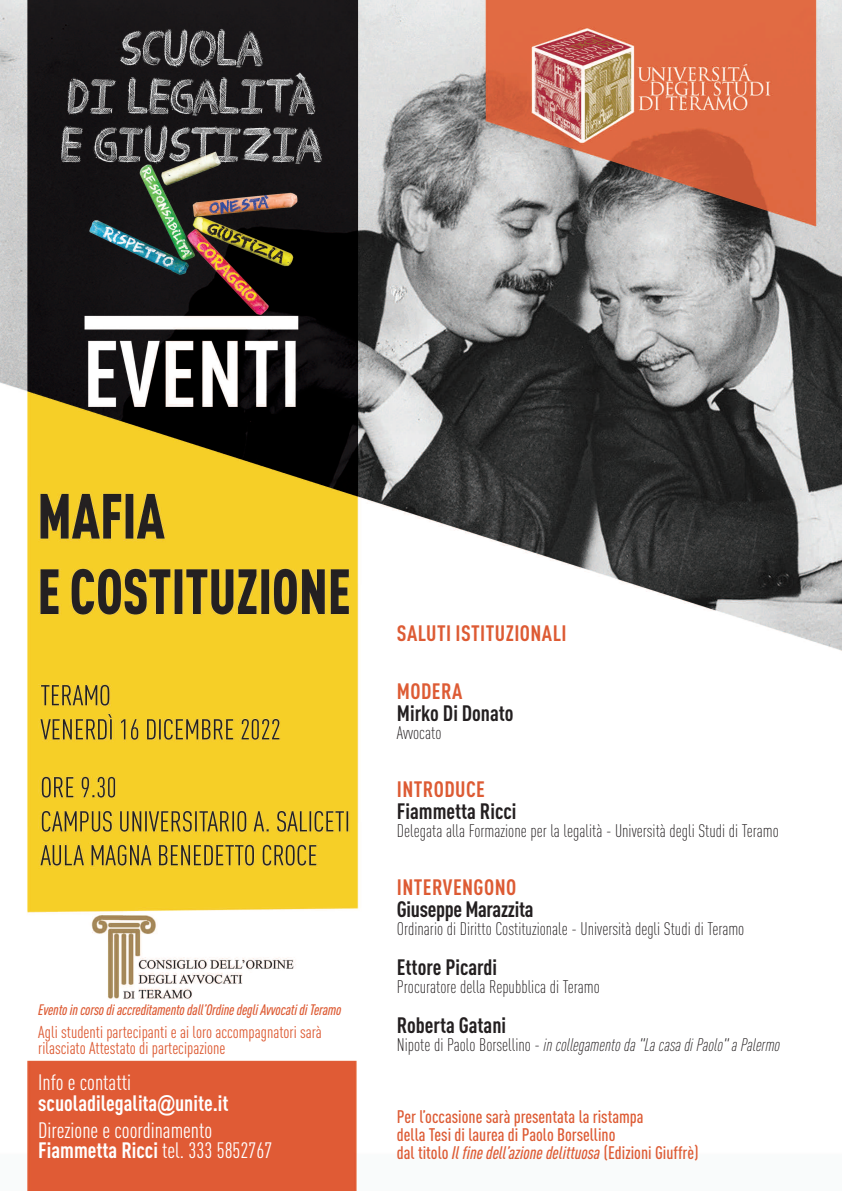
<style>
.page{position:relative;width:842px;height:1191px;background:#fff}
.page>*{position:absolute;margin:0;border:0;box-sizing:border-box;transform-origin:0 0}
.t1{font:700 condensed 22px "DIN Pro";color:#231f20}
.t2{font:condensed 22px/20.6px "DIN Pro";color:#fff}
.t3{font:700 condensed 22px "DIN Pro";letter-spacing:.02em;color:#dd5b34}
.t4{font:700 condensed 22px/20.6px "DIN Pro";color:#fff}
.t5{font:300 condensed 18px "DIN Pro";color:#231f20}
.t6{font:500 condensed 18px/18px "DIN Pro";color:#dd5b34}
.t7{font:italic 300 condensed 18px "DIN Pro";color:#231f20}
.t8{font:condensed 17px/16px "DIN Pro";color:#dd5b34}
.t9{font:italic 500 condensed 15px "DIN Pro";letter-spacing:-.01em;color:#dd5b34}
.s1{font-weight:400}
.s2{font-family:"Arial Narrow";font-stretch:normal}
.s3{font-weight:700}
.s4{font-style:normal}
.s5{font-style:italic}
</style>
<div class="page">
<img style="left:0;top:0;width:842px;height:1191px">
<p class="t9" style="left:38px;top:1003px;width:305px">Evento in corso di accreditamento dall’Ordine degli Avvocati di Teramo</p>
<p class="t8" style="left:38px;top:1025px;width:285px">Agli studenti partecipanti e ai loro accompagnatori sarà rilasciato Attestato di partecipazione</p>
<p class="t4" style="left:38px;top:1074px;width:192px"><span class="s1">Info e contatti </span>scuoladilegalita<span class="s2">@</span>unite.it</p>
<p class="t2" style="left:38px;top:1121px;width:236px">Direzione e coordinamento<br><span class="s3">Fiammetta Ricci</span> tel. 333 5852767</p>
<p class="t3" style="left:397px;top:625px;width:171px">SALUTI ISTITUZIONALI</p>
<p class="t3" style="left:397px;top:683px;width:67px">MODERA</p>
<p class="t1" style="left:397px;top:705px;width:118px">Mirko Di Donato</p>
<p class="t5" style="left:397px;top:726px;width:46px">Avvocato</p>
<p class="t3" style="left:397px;top:781px;width:90px">INTRODUCE</p>
<p class="t1" style="left:397px;top:803px;width:121px">Fiammetta Ricci</p>
<p class="t5" style="left:397px;top:824px;width:383px">Delegata alla Formazione per la legalità - Università degli Studi di Teramo</p>
<p class="t3" style="left:397px;top:879px;width:121px">INTERVENGONO</p>
<p class="t1" style="left:397px;top:901px;width:138px">Giuseppe Marazzita</p>
<p class="t5" style="left:397px;top:922px;width:349px">Ordinario di Diritto Costituzionale - Università degli Studi di Teramo</p>
<p class="t1" style="left:397px;top:959px;width:102px">Ettore Picardi</p>
<p class="t5" style="left:397px;top:980px;width:204px">Procuratore della Repubblica di Teramo</p>
<p class="t1" style="left:397px;top:1017px;width:111px">Roberta Gatani</p>
<p class="t7" style="left:397px;top:1038px;width:385px"><span class="s4">Nipote di Paolo Borsellino -</span> in collegamento da "La casa di Paolo" a Palermo</p>
<p class="t6" style="left:397px;top:1109px;width:303px">Per l’occasione sarà presentata la ristampa<br>della Tesi di laurea di Paolo Borsellino<br>dal titolo <span class="s5">Il fine dell’azione delittuosa</span> (Edizioni Giuffrè)</p>
</div>
